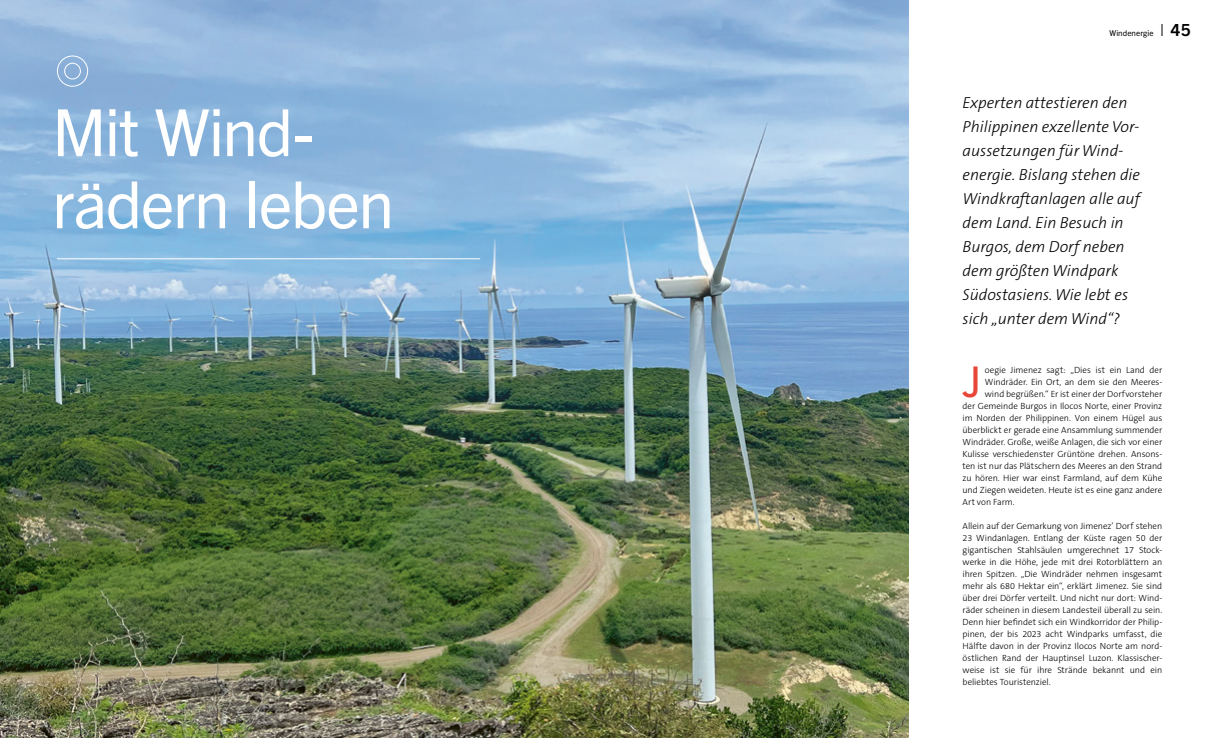
<style>
.page{position:relative;width:1219px;height:738px;background:#fff}
.page>*{position:absolute;margin:0;border:0;box-sizing:border-box;transform-origin:0 0}
.t1{font:65px/72px "Trade Gothic Next LT Pro";letter-spacing:-.025em;color:#fff}
.t2{font:42.4px "Trade Gothic Next LT Pro";color:#e84638}
.t3{font:italic 300 16px/24px "The Sans B W3";color:#000}
.t4{font:300 9px/12px "The Sans B W3";letter-spacing:-.005em;color:#000;text-align:justify}
.t5{font:8px "Trade Gothic Next LT Pro";letter-spacing:.01em;color:#000}
.s1{font-weight:700;font-size:16.7px}
</style>
<div class="page">
<svg style="left:1162px;top:24px;width:1px;height:12px"></svg>
<img style="left:0;top:0;width:908px;height:737px">
<svg style="left:56px;top:55px;width:33px;height:32px"></svg>
<hr style="left:57px;top:258px;width:423px;height:1px;background:#fff">
<h1 class="t1" style="left:52px;top:92px;width:344px">Mit Wind&shy;rädern leben</h1>
<p class="t5" style="left:1109px;top:28px;width:83px">Windenergie <span class="s1">45</span></p>
<p class="t3" style="left:963px;top:91px;width:179px">Experten attestieren den<br>Philippinen exzellente Vor&shy;aussetzungen für Wind&shy;energie. Bislang stehen die<br>Windkraftanlagen alle auf dem Land. Ein Besuch in<br>Burgos, dem Dorf neben dem größten Windpark<br>Südostasiens. Wie lebt es sich „unter dem Wind“?</p>
<h2 class="t2" style="left:963px;top:351px;width:21px">J</h2>
<p class="t4" style="left:985px;top:363px;width:179px">oegie Jimenez sagt: „Dies ist ein Land der</p>
<p class="t4" style="left:985px;top:375px;width:179px">Windräder. Ein Ort, an dem sie den Meeres-</p>
<p class="t4" style="left:985px;top:387px;width:179px">wind begrüßen.“ Er ist einer der Dorfvorsteher</p>
<p class="t4" style="left:963px;top:399px;width:201px">der Gemeinde Burgos in Ilocos Norte, einer Provinz</p>
<p class="t4" style="left:963px;top:411px;width:201px">im Norden der Philippinen. Von einem Hügel aus</p>
<p class="t4" style="left:963px;top:423px;width:201px">überblickt er gerade eine Ansammlung summender</p>
<p class="t4" style="left:963px;top:435px;width:201px">Windräder. Große, weiße Anlagen, die sich vor einer</p>
<p class="t4" style="left:963px;top:447px;width:201px">Kulisse verschiedenster Grüntöne drehen. Ansons-</p>
<p class="t4" style="left:963px;top:459px;width:201px">ten ist nur das Plätschern des Meeres an den Strand</p>
<p class="t4" style="left:963px;top:471px;width:201px">zu hören. Hier war einst Farmland, auf dem Kühe</p>
<p class="t4" style="left:963px;top:483px;width:201px">und Ziegen weideten. Heute ist es eine ganz andere</p>
<p class="t4" style="left:963px;top:495px;width:54px">Art von Farm.</p>
<p class="t4" style="left:963px;top:519px;width:201px">Allein auf der Gemarkung von Jimenez’ Dorf stehen 23 Windanlagen. Entlang der Küste ragen 50 der gigantischen Stahlsäulen umgerechnet 17 Stock&shy;werke in die Höhe, jede mit drei Rotorblättern an ihren Spitzen. „Die Windräder nehmen insgesamt mehr als 680 Hektar ein“, erklärt Jimenez. Sie sind über drei Dörfer verteilt. Und nicht nur dort: Wind&shy;räder scheinen in diesem Landesteil überall zu sein.<br>Denn hier befindet sich ein Windkorridor der Philip&shy;pinen, der bis 2023 acht Windparks umfasst, die Hälfte davon in der Provinz Ilocos Norte am nord&shy;östlichen Rand der Hauptinsel Luzon. Klassischer&shy;weise ist sie für ihre Strände bekannt und ein beliebtes Touristenziel.</p>
</div>
